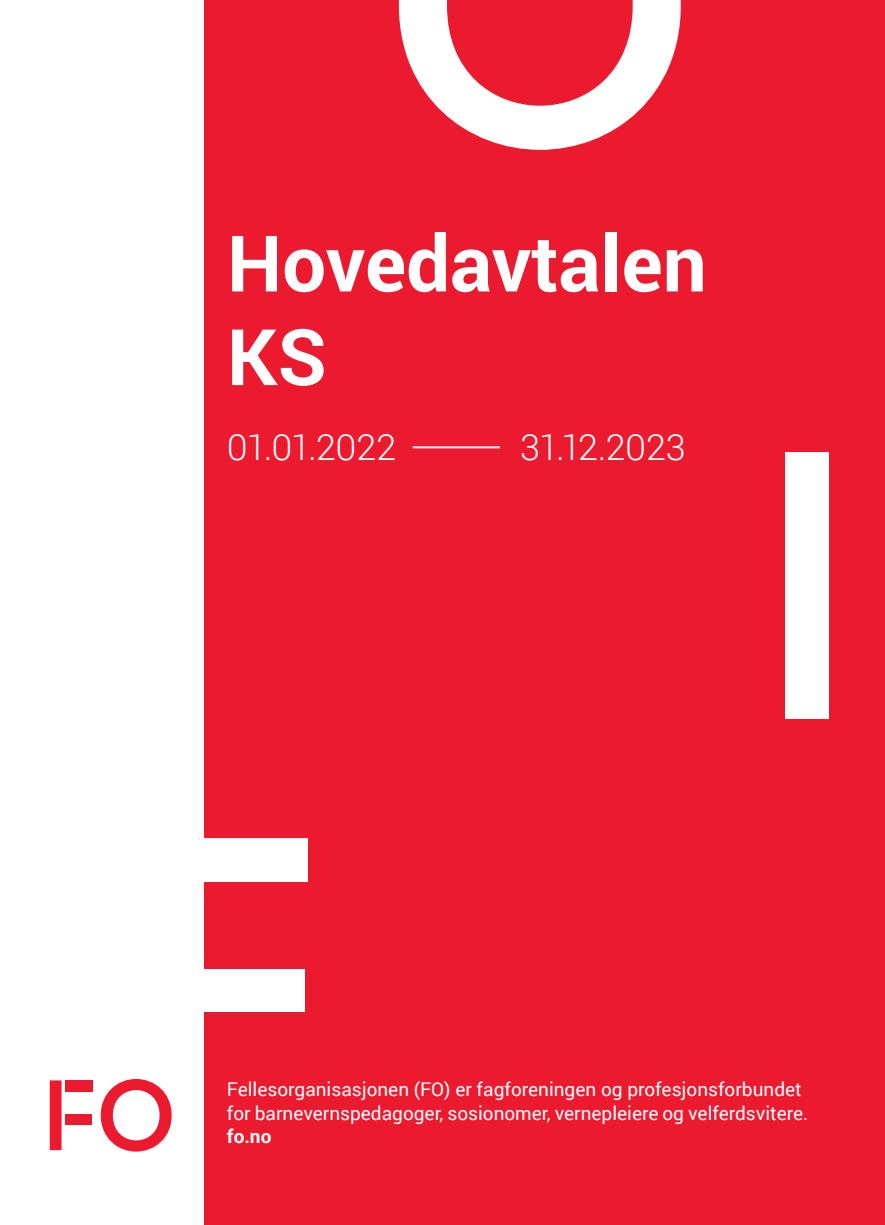
<style>
.page{position:relative;width:885px;height:1225px;background:#fff}
.page>*{position:absolute;margin:0;border:0;box-sizing:border-box;transform-origin:0 0}
.t1{font:700 78px/93.6px "Roboto";color:#fff}
.t2{font:300 36px "Roboto";letter-spacing:-.015em;color:#fff}
.t3{font:19px/23.6px "Roboto";color:#fff}
.t4{font:700 19px "Roboto";color:#fff}
</style>
<div class="page">
<div style="left:204px;top:0;width:680px;height:1225px;background:#eb1a2f"></div>
<hr style="left:412px;top:446px;width:88px;height:2px;background:#fff">
<svg style="left:399px;top:0;width:281px;height:150px"></svg>
<div style="left:200px;top:969px;width:104px;height:42px;background:#fff"></div>
<div style="left:200px;top:839px;width:107px;height:43px;background:#fff"></div>
<svg style="left:101px;top:1079px;width:71px;height:72px"></svg>
<div style="left:65px;top:1114px;width:27px;height:11px;background:#eb1a2f"></div>
<svg style="left:50px;top:1080px;width:11px;height:70px"></svg>
<div style="left:65px;top:1080px;width:28px;height:11px;background:#eb1a2f"></div>
<div style="left:785px;top:452px;width:43px;height:266px;background:#fff"></div>
<h1 class="t1" style="left:227px;top:214px;width:481px">Hovedavtalen<br>KS</h1>
<h2 class="t2" style="left:227px;top:422px;width:171px">01.01.2022</h2>
<h2 class="t2" style="left:520px;top:422px;width:167px">31.12.2023</h2>
<p class="t3" style="left:227px;top:1076px;width:583px">Fellesorganisasjonen (FO) er fagforeningen og profesjonsforbundet for barnevernspedagoger, sosionomer, vernepleiere og velferdsvitere.</p>
<p class="t4" style="left:227px;top:1123px;width:46px">fo.no</p>
</div>
